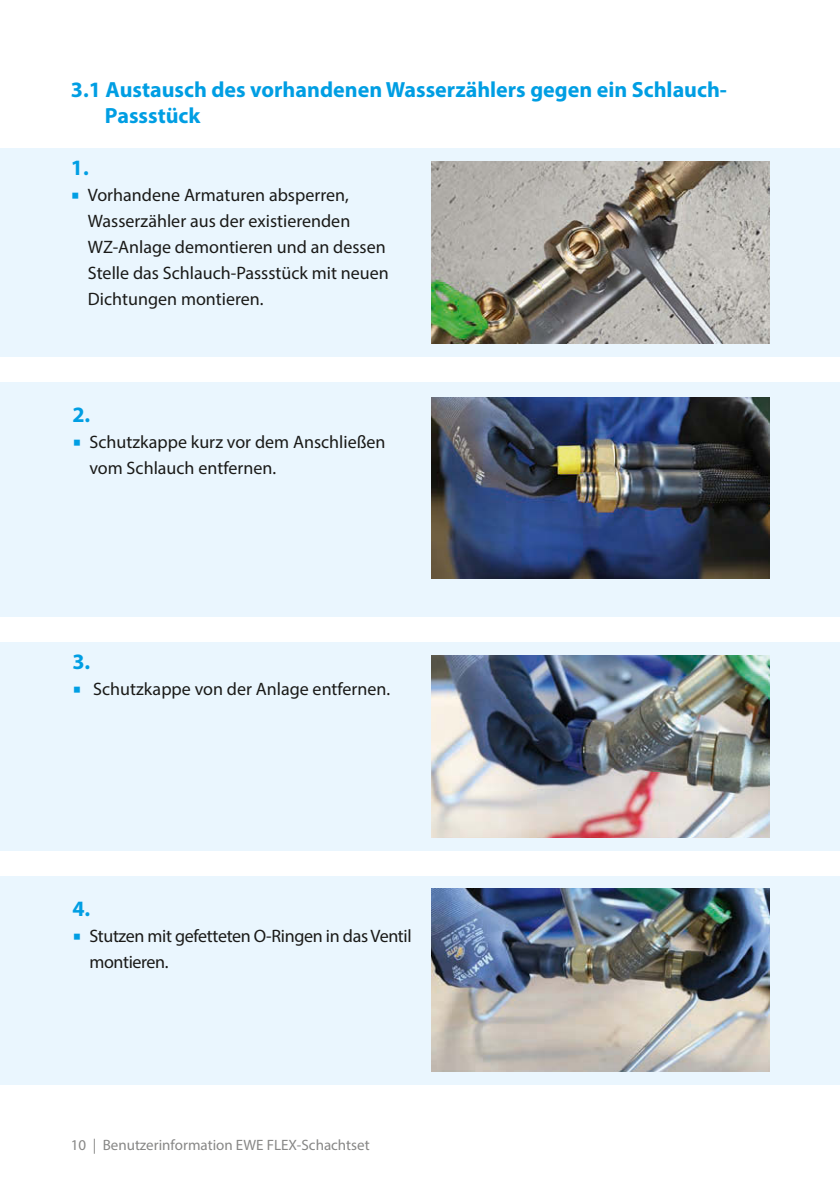
<style>
.page{position:relative;width:840px;height:1191px;background:#fff}
.page>*{position:absolute;margin:0;border:0;box-sizing:border-box;transform-origin:0 0}
.t1{font:700 22px/26px "Myriad Pro";color:#009ee3}
.t2{font:18px/26px "Myriad Pro";color:#1a1a18}
.t3{font:18px/26px "Myriad Pro";letter-spacing:-.02em;color:#1a1a18}
.t4{font:15px "Myriad Pro";color:#878786}
</style>
<div class="page">
<div style="left:0;top:876px;width:839px;height:208px;background:#eaf6fe"></div>
<div style="left:0;top:642px;width:839px;height:209px;background:#eaf6fe"></div>
<div style="left:0;top:383px;width:839px;height:234px;background:#eaf6fe"></div>
<div style="left:0;top:149px;width:839px;height:208px;background:#eaf6fe"></div>
<img style="left:431px;top:888px;width:337px;height:183px">
<img style="left:431px;top:397px;width:337px;height:181px">
<img style="left:431px;top:655px;width:337px;height:182px">
<img style="left:431px;top:161px;width:337px;height:183px">
<p class="t1" style="left:105px;top:76px;width:623px;text-indent:-34px">3.1 Austausch des vorhandenen Wasserzählers gegen ein Schlauch-<br>Passstück</p>
<p class="t1" style="left:71px;top:154px;width:19px">1.</p>
<p class="t2" style="left:88px;top:182px;width:302px">Vorhandene Armaturen absperren, Wasserzähler aus der existierenden WZ-Anlage demontieren und an dessen Stelle das Schlauch-Passstück mit neuen Dichtungen montieren.</p>
<p class="t1" style="left:72px;top:401px;width:19px">2.</p>
<p class="t2" style="left:89px;top:429px;width:297px">Schutzkappe kurz vor dem Anschließen vom Schlauch entfernen.</p>
<p class="t1" style="left:72px;top:648px;width:19px">3.</p>
<p class="t2" style="left:93px;top:676px;width:298px">Schutzkappe von der Anlage entfernen.</p>
<p class="t1" style="left:72px;top:895px;width:19px">4.</p>
<p class="t3" style="left:89px;top:923px;width:323px">Stutzen mit gefetteten O-Ringen in das Ventil montieren.</p>
<p class="t4" style="left:71px;top:1136px;width:300px">10 | Benutzerinformation EWE FLEX-Schachtset</p>
</div>
